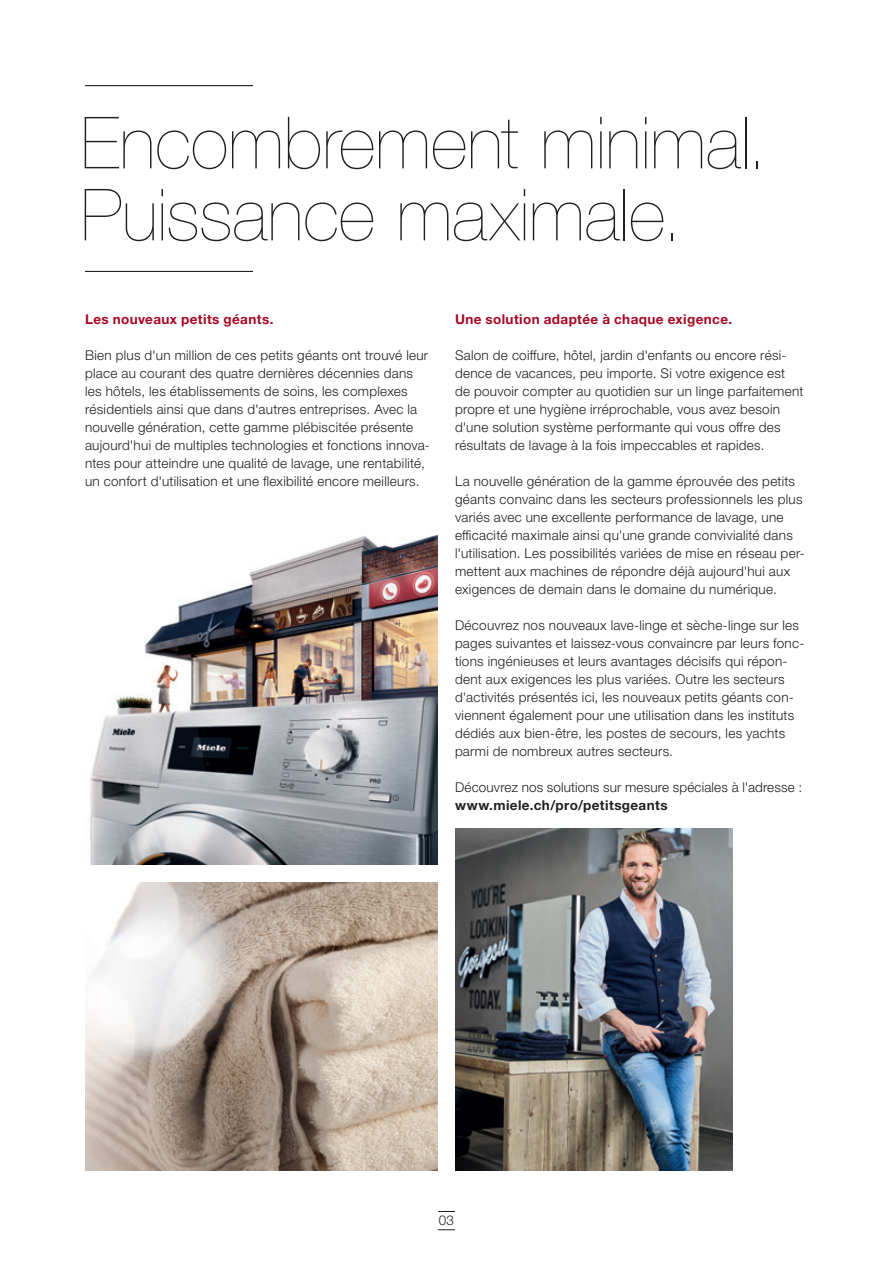
<style>
.page{position:relative;width:893px;height:1263px;background:#fff}
.page>*{position:absolute;margin:0;border:0;box-sizing:border-box;transform-origin:0 0}
.t1{font:200 72px/72px "Helvetica Neue LTW1 G";color:#231f20}
.t2{font:300 13.5px/18px "Helvetica Neue LTW1 G";letter-spacing:.02em;color:#231f20}
.t3{font:700 13.5px "Helvetica Neue LTW1 G";letter-spacing:.03em;color:#a70824}
.t4{font:700 13.5px "Helvetica Neue LTW1 G";letter-spacing:.03em;color:#231f20}
</style>
<div class="page">
<hr style="left:85px;top:85px;width:168px;height:1px;background:#231f20">
<hr style="left:85px;top:271px;width:168px;height:1px;background:#231f20">
<img style="left:85px;top:882px;width:353px;height:288px">
<img style="left:455px;top:828px;width:277px;height:342px">
<img style="left:90px;top:534px;width:348px;height:330px">
<svg style="left:438px;top:1211px;width:17px;height:1px"></svg>
<svg style="left:438px;top:1229px;width:17px;height:1px"></svg>
<h1 class="t1" style="left:81px;top:107px;width:688px">Encombrement minimal.<br>Puissance maximale.</h1>
<p class="t3" style="left:85px;top:311px;width:190px">Les nouveaux petits géants.</p>
<p class="t2" style="left:85px;top:346px;width:346px">Bien plus d'un million de ces petits géants ont trouvé leur place au courant des quatre dernières décennies dans les hôtels, les établissements de soins, les complexes résidentiels ainsi que dans d'autres entreprises. Avec la nouvelle génération, cette gamme plébiscitée présente aujourd'hui de multiples technologies et fonctions innova&shy;ntes pour atteindre une qualité de lavage, une rentabilité, un confort d'utilisation et une flexibilité encore meilleurs.</p>
<p class="t3" style="left:455px;top:311px;width:279px">Une solution adaptée à chaque exigence.</p>
<p class="t2" style="left:455px;top:346px;width:350px">Salon de coiffure, hôtel, jardin d'enfants ou encore rési&shy;dence de vacances, peu importe. Si votre exigence est de pouvoir compter au quotidien sur un linge parfaitement propre et une hygiène irréprochable, vous avez besoin d'une solution système performante qui vous offre des résultats de lavage à la fois impeccables et rapides.</p>
<p class="t2" style="left:455px;top:472px;width:351px">La nouvelle génération de la gamme éprouvée des petits géants convainc dans les secteurs professionnels les plus variés avec une excellente performance de lavage, une efficacité maximale ainsi qu'une grande convivialité dans l'utilisation. Les possibilités variées de mise en réseau per&shy;mettent aux machines de répondre déjà aujourd'hui aux exigences de demain dans le domaine du numérique.</p>
<p class="t2" style="left:455px;top:616px;width:351px">Découvrez nos nouveaux lave-linge et sèche-linge sur les pages suivantes et laissez-vous convaincre par leurs fonc&shy;tions ingénieuses et leurs avantages décisifs qui répon&shy;dent aux exigences les plus variées. Outre les secteurs d'activités présentés ici, les nouveaux petits géants con&shy;viennent également pour une utilisation dans les instituts dédiés aux bien-être, les postes de secours, les yachts parmi de nombreux autres secteurs.</p>
<p class="t2" style="left:455px;top:778px;width:349px">Découvrez nos solutions sur mesure spéciales à l'adresse :</p>
<p class="t4" style="left:455px;top:797px;width:214px">www.miele.ch/pro/petitsgeants</p>
<p class="t2" style="left:439px;top:1211px;width:17px">03</p>
</div>
